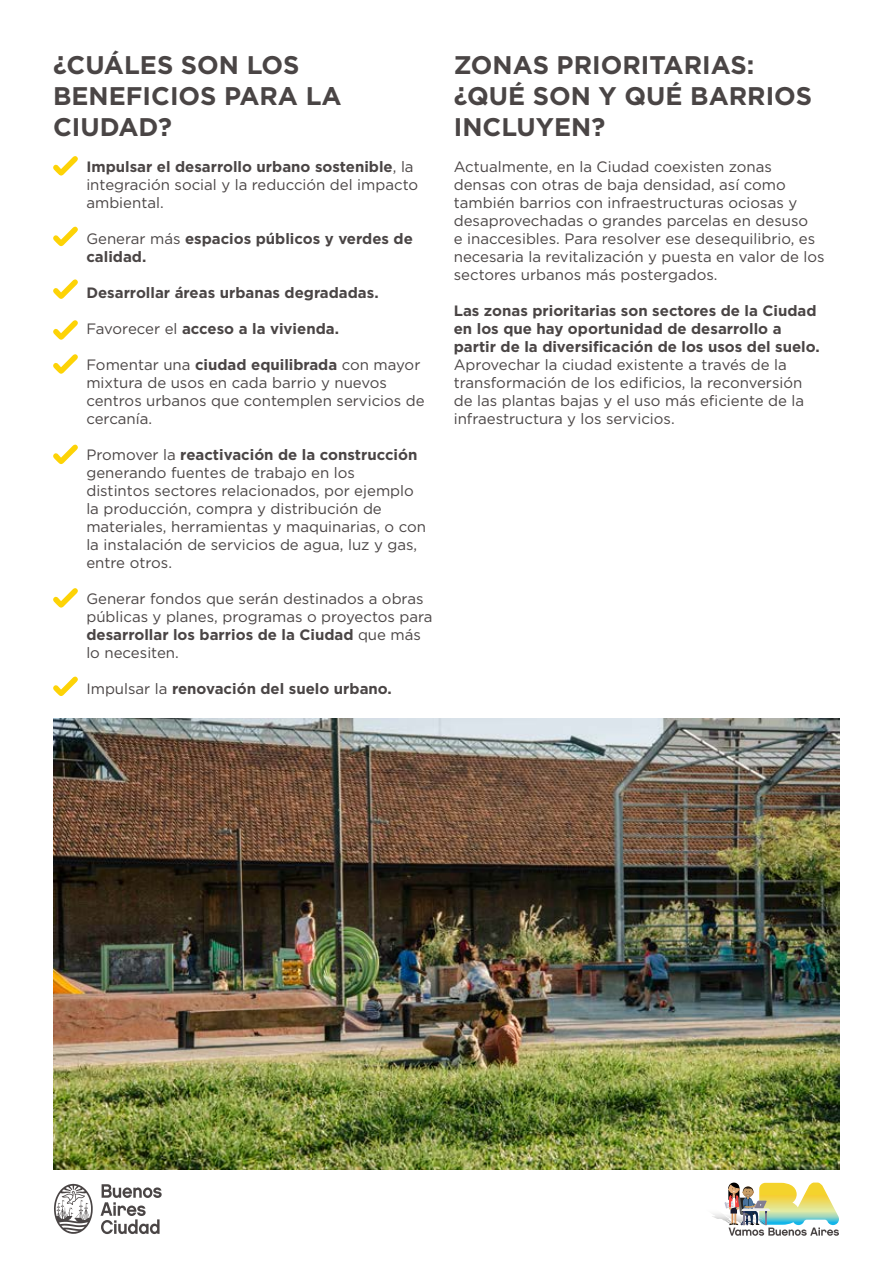
<style>
.page{position:relative;width:893px;height:1263px;background:#fff}
.page>*{position:absolute;margin:0;border:0;box-sizing:border-box;transform-origin:0 0}
.t1{font:700 25.5px/30.6px "Gotham";color:#4a4545}
.t2{font:15px/18px "Gotham";color:#4a4545}
.t3{font:700 15px/18px "Gotham";color:#4a4545}
.s1{font-weight:700}
.s2{font-weight:400}
</style>
<div class="page">
<svg style="left:101px;top:1184px;width:61px;height:50px"></svg>
<svg style="left:54px;top:1184px;width:39px;height:50px"></svg>
<img style="left:712px;top:1214px;width:12px;height:7px">
<img style="left:724px;top:1182px;width:115px;height:54px">
<svg style="left:53px;top:156px;width:25px;height:20px"></svg>
<svg style="left:53px;top:226px;width:25px;height:21px"></svg>
<svg style="left:53px;top:279px;width:25px;height:20px"></svg>
<svg style="left:53px;top:320px;width:25px;height:20px"></svg>
<svg style="left:53px;top:676px;width:25px;height:20px"></svg>
<svg style="left:53px;top:354px;width:25px;height:20px"></svg>
<svg style="left:53px;top:444px;width:25px;height:20px"></svg>
<svg style="left:53px;top:588px;width:25px;height:20px"></svg>
<img style="left:53px;top:719px;width:787px;height:450px">
<h1 class="t1" style="left:53px;top:50px;width:290px">¿CUÁLES SON LOS<br>BENEFICIOS PARA LA<br>CIUDAD?</h1>
<p class="t2" style="left:86px;top:157px;width:333px"><span class="s1">Impulsar el desarrollo urbano sostenible</span> la, integración social lay reducción del impacto ambiental.</p>
<p class="t3" style="left:86px;top:229px;width:328px"><span class="s2">Generar más</span> espacios públicos y verdes de calidad.</p>
<p class="t3" style="left:86px;top:283px;width:294px">Desarrollar áreas urbanas degradadas.</p>
<p class="t3" style="left:86px;top:319px;width:254px"><span class="s2">Favorecer el</span> acceso a la vivienda.</p>
<p class="t2" style="left:86px;top:355px;width:340px">Fomentar una <span class="s1">ciudad equilibrada</span> con mayor mixtura de usos en cada barrio y nuevos centros urbanos que contemplen servicios de cercanía.</p>
<p class="t2" style="left:86px;top:445px;width:341px">Promover la <span class="s1">reactivación de la construcción </span>generando fuentes de trabajo en los<br>distintos sectores relacionados, por ejemplo la producción, compra y distribución de materiales, herramientas y maquinarias o, con la instalación de servicios de agua, luz y gas, entre otros.</p>
<p class="t2" style="left:86px;top:589px;width:348px">Generar fondos que serán destinados a obras públicas y planes, programas o proyectos para <span class="s1">desarrollar los barrios de la Ciudad</span> que más lo necesiten.</p>
<p class="t3" style="left:86px;top:679px;width:307px"><span class="s2">Impulsar la</span> renovación del suelo urbano.</p>
<h1 class="t1" style="left:454px;top:50px;width:360px">ZONAS PRIORITARIAS: ¿QUÉ SON Y QUÉ BARRIOS<br>INCLUYEN?</h1>
<p class="t2" style="left:454px;top:157px;width:372px">Actualmente, en la Ciudad coexisten zonas densas con otras de baja densidad, así como también barrios con infraestructuras ociosas y desaprovechadas o grandes parcelas en desuso<br>e inaccesibles. Para resolver ese desequilibrio, es necesaria la revitalización y puesta en valor de los sectores urbanos más postergados.</p>
<p class="t3" style="left:454px;top:301px;width:367px">Las zonas prioritarias son sectores de la Ciudad en los que hay oportunidad de desarrollo a partir de la diversificación de los usos del suelo.</p>
<p class="t2" style="left:454px;top:355px;width:352px">Aprovechar la ciudad existente a través de la transformación de los edificios la, reconversión de las plantas bajas y el uso más eficiente de la infraestructura y los servicios.</p>
</div>
